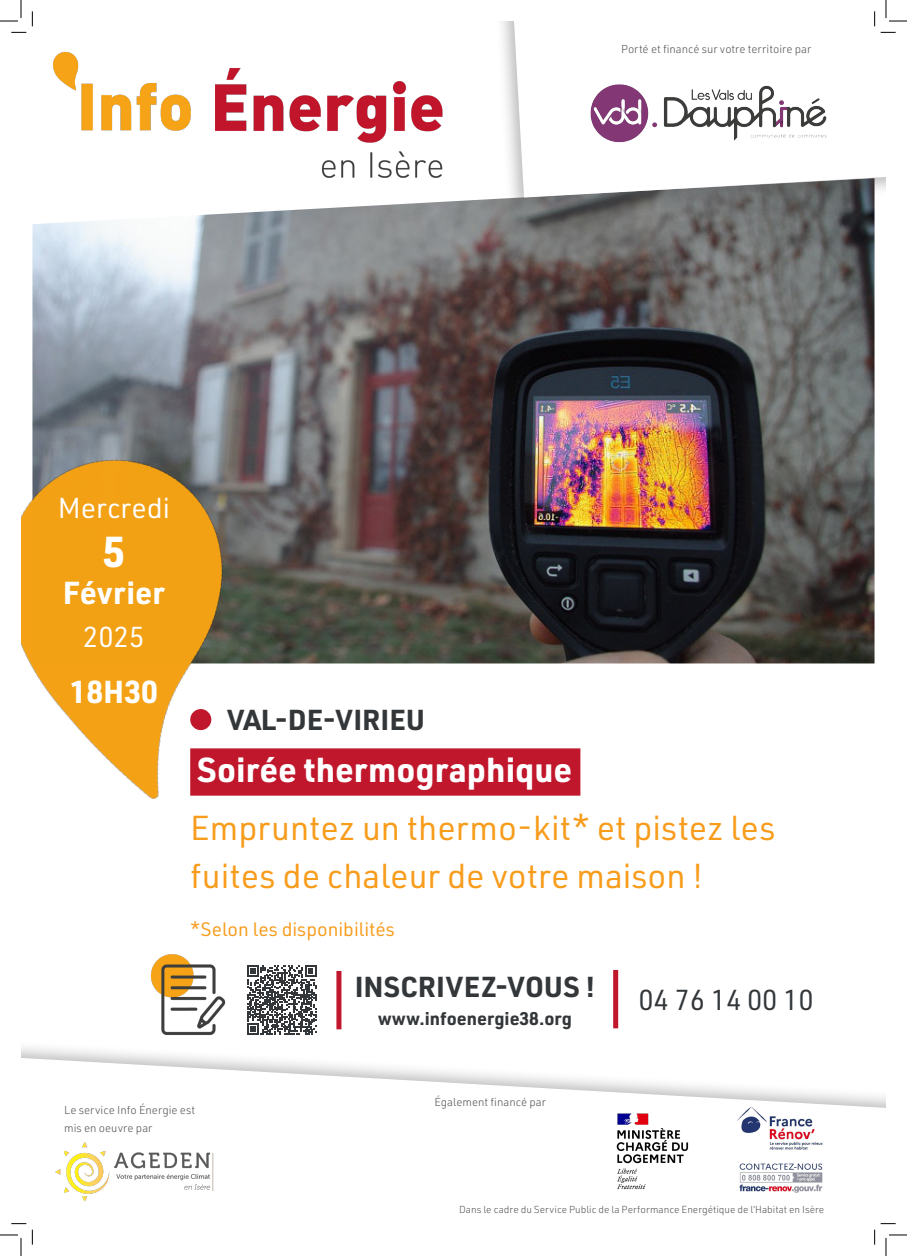
<style>
.page{position:relative;width:907px;height:1256px;background:#fff}
.page>*{position:absolute;margin:0;border:0;box-sizing:border-box;transform-origin:0 0}
.t1{font:700 42.4px "URWDIN";color:#fff}
.t2{font:33.9px/48.1px "URWDIN";color:#f89c1c}
.t3{font:700 33.9px "URWDIN";color:#fff}
.t4{font:700 31.1px "URWDIN";color:#fff}
.t5{font:700 28.3px "URWDIN";color:#33373a}
.t6{font:28.3px "URWDIN";color:#fff}
.t7{font:28.3px "URWDIN";color:#33373a}
.t8{font:19px "URWDIN";color:#f89c1c}
.t9{font:700 18px "URWDIN";color:#33373a}
.t10{font:300 11.3px/18.4px "URWDIN";color:#57585a}
.t11{font:300 10px "URWDIN";color:#57585a}
</style>
<div class="page">
<img style="left:32px;top:199px;width:842px;height:464px">
<div style="left:190px;top:748px;width:390px;height:47px;background:#c0172c;border:1px solid #c0172c"></div>
<svg style="left:21px;top:1053px;width:865px;height:181px"></svg>
<img style="left:55px;top:1139px;width:159px;height:63px">
<img style="left:21px;top:435px;width:229px;height:364px">
<img style="left:53px;top:51px;width:390px;height:127px">
<div style="left:492px;top:21px;width:394px;height:196px;background:#57585a;opacity:.4"></div>
<svg style="left:510px;top:21px;width:376px;height:177px"></svg>
<svg style="left:613px;top:969px;width:5px;height:59px"></svg>
<img style="left:151px;top:954px;width:75px;height:81px">
<svg style="left:336px;top:970px;width:5px;height:59px"></svg>
<img style="left:603px;top:1099px;width:99px;height:94px">
<img style="left:728px;top:1105px;width:96px;height:88px">
<svg style="left:247px;top:965px;width:69px;height:69px"></svg>
<img style="left:565px;top:21px;width:286px;height:187px">
<svg style="left:11px;top:32px;width:15px;height:1px"></svg>
<svg style="left:880px;top:32px;width:15px;height:1px"></svg>
<svg style="left:11px;top:1222px;width:15px;height:2px"></svg>
<svg style="left:32px;top:11px;width:1px;height:15px"></svg>
<svg style="left:32px;top:1229px;width:1px;height:15px"></svg>
<svg style="left:874px;top:11px;width:1px;height:15px"></svg>
<svg style="left:0;top:0;width:22px;height:22px"></svg>
<svg style="left:0;top:1234px;width:22px;height:21px"></svg>
<svg style="left:885px;top:0;width:22px;height:22px"></svg>
<svg style="left:874px;top:1222px;width:33px;height:33px"></svg>
<p class="t10" style="left:621px;top:39px;width:192px">Porté et financé sur votre territoire par</p>
<p class="t6" style="left:58px;top:488px;width:114px">Mercredi</p>
<p class="t1" style="left:102px;top:522px;width:24px">5</p>
<p class="t4" style="left:63px;top:572px;width:103px">Février</p>
<p class="t6" style="left:83px;top:618px;width:63px">2025</p>
<p class="t4" style="left:70px;top:671px;width:90px">18H30</p>
<p class="t5" style="left:227px;top:700px;width:200px">VAL-DE-VIRIEU</p>
<p class="t3" style="left:197px;top:746px;width:377px">Soirée thermographique</p>
<p class="t2" style="left:190px;top:802px;width:586px">Empruntez un thermo-kit* et pistez les fuites de chaleur de votre maison !</p>
<p class="t8" style="left:190px;top:916px;width:206px">*Selon les disponibilités</p>
<p class="t5" style="left:355px;top:967px;width:242px">INSCRIVEZ-VOUS !</p>
<p class="t9" style="left:378px;top:1006px;width:196px">www.infoenergie38.org</p>
<p class="t7" style="left:638px;top:981px;width:177px">04 76 14 00 10</p>
<p class="t10" style="left:64px;top:1100px;width:133px">Le service Info Énergie est mis en oeuvre par</p>
<p class="t10" style="left:434px;top:1092px;width:113px">Également financé par</p>
<p class="t11" style="left:459px;top:1202px;width:367px">Dans le cadre du Service Public de la Performance Energétique de l’Habitat en Isère</p>
</div>
